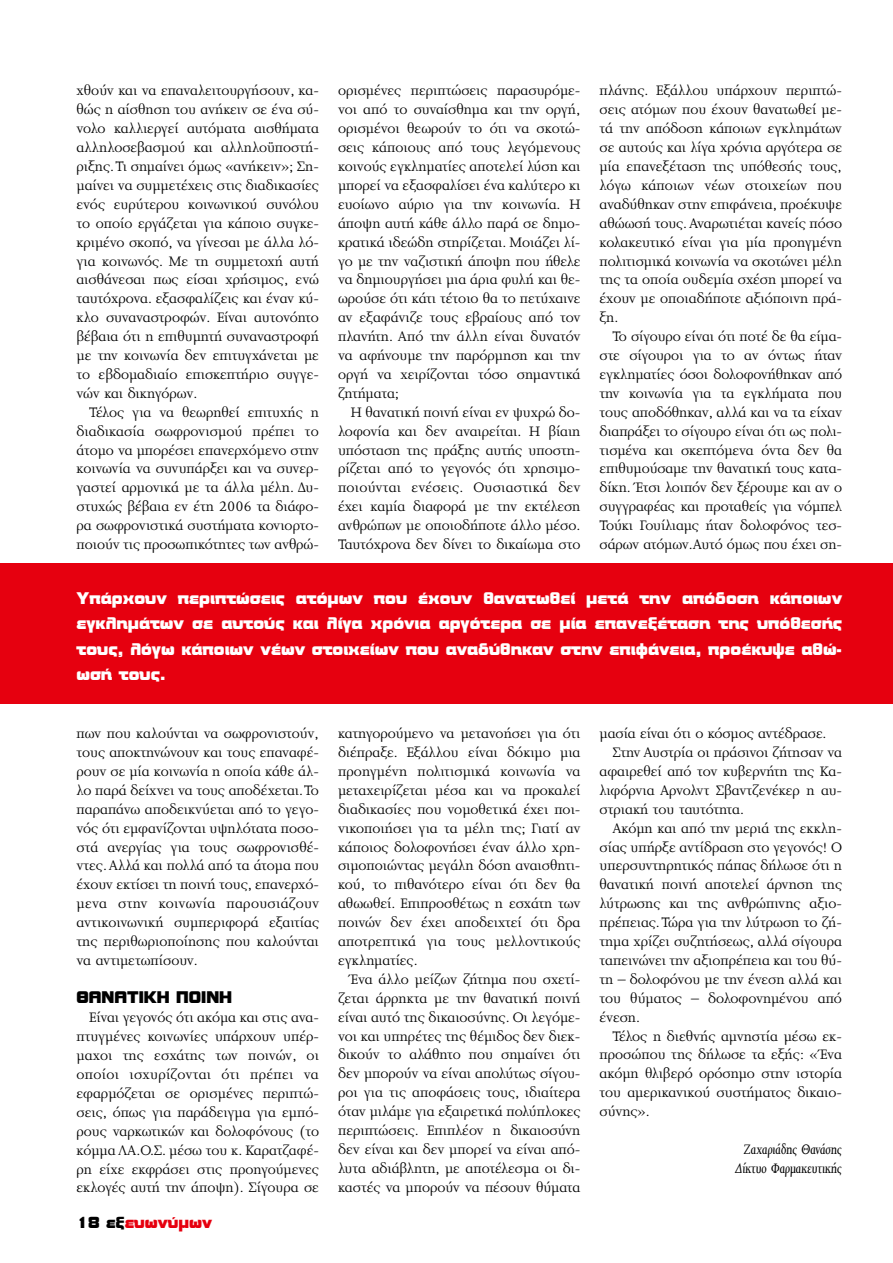
<style>
.page{position:relative;width:893px;height:1263px;background:#fff}
.page>*{position:absolute;margin:0;border:0;box-sizing:border-box;transform-origin:0 0}
.t1{font:15.75px/18.9px "Joanna Hel";color:#000;text-align:justify}
.t2{font:15.75px/25.5px "Bolt ITC Hell Alternative";color:#fff;text-align:justify}
.t3{font:italic 15.75px/18.9px "Joanna Hel";color:#000;text-align:center}
.t4{font:15.75px "Bolt ITC Hell Alternative";color:#000}
.t5{font:15px "Bolt ITC Hell Alternative";color:#e6000f}
.s1{color:#000}
</style>
<div class="page">
<div style="left:0;top:564px;width:893px;height:140px;background:#e6000f"></div>
<p class="t1" style="left:77px;top:81px;width:244px">χθούν και να επαναλειτουργήσουν, κα&shy;θώς η αίσθηση του ανήκειν σε ένα σύ&shy;νολο καλλιεργεί αυτόµατα αισθήµατα αλληλοσεβασµού και αλληλοϋποστή&shy;ριξης.Τι σηµαίνει όµως «ανήκειν»; Ση&shy;µαίνει να συµµετέχεις στις διαδικασίες ενός ευρύτερου κοινωνικού συνόλου το οποίο εργάζεται για κάποιο συγκε&shy;κριµένο σκοπό, να γίνεσαι µε άλλα λό&shy;για κοινωνός. Με τη συµµετοχή αυτή αισθάνεσαι πως είσαι χρήσιµος, ενώ ταυτόχρονα. εξασφαλίζεις και έναν κύ&shy;κλο συναναστροφών. Είναι αυτονόητο βέβαια ότι η επιθυµητή συναναστροφή µε την κοινωνία δεν επιτυγχάνεται µε το εβδοµαδιαίο επισκεπτήριο συγγε&shy;νών και δικηγόρων.</p>
<p class="t1" style="left:77px;top:403px;width:244px;text-indent:13px">Τέλος για να θεωρηθεί επιτυχής η διαδικασία σωφρονισµού πρέπει το άτοµο να µπορέσει επανερχόµενο στην κοινωνία να συνυπάρξει και να συνερ&shy;γαστεί αρµονικά µε τα άλλα µέλη. ∆υ&shy;στυχώς βέβαια εν έτη 2006 τα διάφο&shy;ρα σωφρονιστικά συστήµατα κονιορτο&shy;ποιούν τις προσωπικότητες των ανθρώ-</p>
<p class="t1" style="left:338px;top:81px;width:244px">ορισµένες περιπτώσεις παρασυρόµε&shy;νοι από το συναίσθηµα και την οργή, ορισµένοι θεωρούν το ότι να σκοτώ&shy;σεις κάποιους από τους λεγόµενους κοινούς εγκληµατίες αποτελεί λύση και µπορεί να εξασφαλίσει ένα καλύτερο κι ευοίωνο αύριο για την κοινωνία. Η άποψη αυτή κάθε άλλο παρά σε δηµο&shy;κρατικά ιδεώδη στηρίζεται. Μοιάζει λί&shy;γο µε την ναζιστική άποψη που ήθελε να δηµιουργήσει µια άρια φυλή και θε&shy;ωρούσε ότι κάτι τέτοιο θα το πετύχαινε αν εξαφάνιζε τους εβραίους από τον πλανήτη. Από την άλλη είναι δυνατόν να αφήνουµε την παρόρµηση και την οργή να χειρίζονται τόσο σηµαντικά ζητήµατα;</p>
<p class="t1" style="left:338px;top:403px;width:244px;text-indent:13px">Η θανατική ποινή είναι εν ψυχρώ δο&shy;λοφονία και δεν αναιρείται. Η βίαιη υπόσταση της πράξης αυτής υποστη&shy;ρίζεται από το γεγονός ότι χρησιµο&shy;ποιούνται ενέσεις. Ουσιαστικά δεν έχει καµία διαφορά µε την εκτέλεση ανθρώπων µε οποιοδήποτε άλλο µέσο.<br>Ταυτόχρονα δεν δίνει το δικαίωµα στο</p>
<p class="t1" style="left:600px;top:81px;width:244px">πλάνης. Εξάλλου υπάρχουν περιπτώ&shy;σεις ατόµων που έχουν θανατωθεί µε&shy;τά την απόδοση κάποιων εγκληµάτων σε αυτούς και λίγα χρόνια αργότερα σε µία επανεξέταση της υπόθεσής τους, λόγω κάποιων νέων στοιχείων που αναδύθηκαν στην επιφάνεια, προέκυψε αθώωσή τους.Αναρωτιέται κανείς πόσο κολακευτικό είναι για µία προηγµένη πολιτισµικά κοινωνία να σκοτώνει µέλη της τα οποία ουδεµία σχέση µπορεί να έχουν µε οποιαδήποτε αξιόποινη πρά&shy;ξη.</p>
<p class="t1" style="left:600px;top:327px;width:244px;text-indent:13px">Το σίγουρο είναι ότι ποτέ δε θα είµα&shy;στε σίγουροι για το αν όντως ήταν εγκληµατίες όσοι δολοφονήθηκαν από την κοινωνία για τα εγκλήµατα που τους αποδόθηκαν, αλλά και να τα είχαν διαπράξει το σίγουρο είναι ότι ως πολι&shy;τισµένα και σκεπτόµενα όντα δεν θα επιθυµούσαµε την θανατική τους κατα&shy;δίκη. Έτσι λοιπόν δεν ξέρουµε και αν ο συγγραφέας και προταθείς για νόµπελ Tούκι Γουίλιαµς ήταν δολοφόνος τεσ&shy;σάρων ατόµων.Αυτό όµως που έχει ση-</p>
<p class="t2" style="left:77px;top:585px;width:767px">Yπάρχουν περιπτώσεις ατόµων που έχουν θανατωθεί µετά την απόδοση κάποιων εγκληµάτων σε αυτούς και λίγα χρόνια αργότερα σε µία επανεξέταση της υπόθεσής τους, λόγω κάποιων νέων στοιχείων που αναδύθηκαν στην επιφάνεια, προέκυψε αθώ&shy;ωσή τους.</p>
<p class="t1" style="left:77px;top:724px;width:244px">πων που καλούνται να σωφρονιστούν, τους αποκτηνώνουν και τους επαναφέ&shy;ρουν σε µία κοινωνία η οποία κάθε άλ&shy;λο παρά δείχνει να τους αποδέχεται.Το παραπάνω αποδεικνύεται από το γεγο&shy;νός ότι εµφανίζονται υψηλότατα ποσο&shy;στά ανεργίας για τους σωφρονισθέ&shy;ντες.Αλλά και πολλά από τα άτοµα που έχουν εκτίσει τη ποινή τους, επανερχό&shy;µενα στην κοινωνία παρουσιάζουν αντικοινωνική συµπεριφορά εξαιτίας της περιθωριοποίησης που καλούνται να αντιµετωπίσουν.</p>
<p class="t4" style="left:77px;top:989px;width:157px">ΘΑΝΑΤΙΚΗ ΠΟΙΝΗ</p>
<p class="t1" style="left:77px;top:1008px;width:244px;text-indent:13px">Είναι γεγονός ότι ακόµα και στις ανα&shy;πτυγµένες κοινωνίες υπάρχουν υπέρ&shy;µαχοι της εσχάτης των ποινών, οι οποίοι ισχυρίζονται ότι πρέπει να εφαρµόζεται σε ορισµένες περιπτώ&shy;σεις, όπως για παράδειγµα για εµπό&shy;ρους ναρκωτικών και δολοφόνους (το κόµµα ΛΑ.Ο.Σ. µέσω του κ. Καρατζαφέ&shy;ρη είχε εκφράσει στις προηγούµενες εκλογές αυτή την άποψη). Σίγουρα σε</p>
<p class="t5" style="left:77px;top:1215px;width:137px"><span class="s1">18 εξ</span>ευωνύµων</p>
<p class="t1" style="left:338px;top:724px;width:244px">κατηγορούµενο να µετανοήσει για ότι διέπραξε. Εξάλλου είναι δόκιµο µια προηγµένη πολιτισµικά κοινωνία να µεταχειρίζεται µέσα και να προκαλεί διαδικασίες που νοµοθετικά έχει ποι&shy;νικοποιήσει για τα µέλη της; Γιατί αν κάποιος δολοφονήσει έναν άλλο χρη&shy;σιµοποιώντας µεγάλη δόση αναισθητι&shy;κού, το πιθανότερο είναι ότι δεν θα αθωωθεί. Επιπροσθέτως η εσχάτη των ποινών δεν έχει αποδειχτεί ότι δρα αποτρεπτικά για τους µελλοντικούς εγκληµατίες.</p>
<p class="t1" style="left:338px;top:970px;width:244px;text-indent:13px">Ένα άλλο µείζων ζήτηµα που σχετί&shy;ζεται άρρηκτα µε την θανατική ποινή είναι αυτό της δικαιοσύνης. Οι λεγόµε&shy;νοι και υπηρέτες της θέµιδος δεν διεκ&shy;δικούν το αλάθητο που σηµαίνει ότι δεν µπορούν να είναι απολύτως σίγου&shy;ροι για τις αποφάσεις τους, ιδιαίτερα όταν µιλάµε για εξαιρετικά πολύπλοκες περιπτώσεις. Επιπλέον η δικαιοσύνη δεν είναι και δεν µπορεί να είναι από&shy;λυτα αδιάβλητη, µε αποτέλεσµα οι δι&shy;καστές να µπορούν να πέσουν θύµατα</p>
<p class="t1" style="left:600px;top:724px;width:228px">µασία είναι ότι ο κόσµος αντέδρασε.</p>
<p class="t1" style="left:612px;top:743px;width:231px">Στην Αυστρία οι πράσινοι ζήτησαν να</p>
<p class="t1" style="left:600px;top:762px;width:244px">αφαιρεθεί από τον κυβερνήτη της Κα-</p>
<p class="t1" style="left:600px;top:781px;width:244px">λιφόρνια Αρνολντ Σβαντζενέκερ η αυ-</p>
<p class="t1" style="left:600px;top:800px;width:146px">στριακή του ταυτότητα.</p>
<p class="t1" style="left:612px;top:819px;width:231px">Ακόµη και από την µεριά της εκκλη-</p>
<p class="t1" style="left:600px;top:837px;width:244px">σίας υπήρξε αντίδραση στο γεγονός! Ο</p>
<p class="t1" style="left:600px;top:856px;width:244px">υπερσυντηρητικός πάπας δήλωσε ότι η</p>
<p class="t1" style="left:600px;top:875px;width:244px">θανατική ποινή αποτελεί άρνηση της</p>
<p class="t1" style="left:600px;top:894px;width:244px">λύτρωσης και της ανθρώπινης αξιο-</p>
<p class="t1" style="left:600px;top:913px;width:244px">πρέπειας.Τώρα για την λύτρωση το ζή-</p>
<p class="t1" style="left:600px;top:932px;width:244px">τηµα χρίζει συζητήσεως, αλλά σίγουρα</p>
<p class="t1" style="left:600px;top:951px;width:244px">ταπεινώνει την αξιοπρέπεια και του θύ-</p>
<p class="t1" style="left:600px;top:970px;width:244px">τη – δολοφόνου µε την ένεση αλλά και</p>
<p class="t1" style="left:600px;top:989px;width:244px">του θύµατος – δολοφονηµένου από</p>
<p class="t1" style="left:600px;top:1008px;width:42px">ένεση.</p>
<p class="t1" style="left:612px;top:1026px;width:231px">Τέλος η διεθνής αµνηστία µέσω εκ-</p>
<p class="t1" style="left:600px;top:1045px;width:244px">προσώπου της δήλωσε τα εξής: « Ένα</p>
<p class="t1" style="left:600px;top:1064px;width:244px">ακόµη θλιβερό ορόσηµο στην ιστορία</p>
<p class="t1" style="left:600px;top:1083px;width:244px">του αµερικανικού συστήµατος δικαιο-</p>
<p class="t1" style="left:600px;top:1102px;width:52px">σύνης».</p>
<p class="t3" style="left:735px;top:1140px;width:109px">Ζαχαριάδης Θανάσης ∆ίκτυο Φαρµακευτικής</p>
</div>
